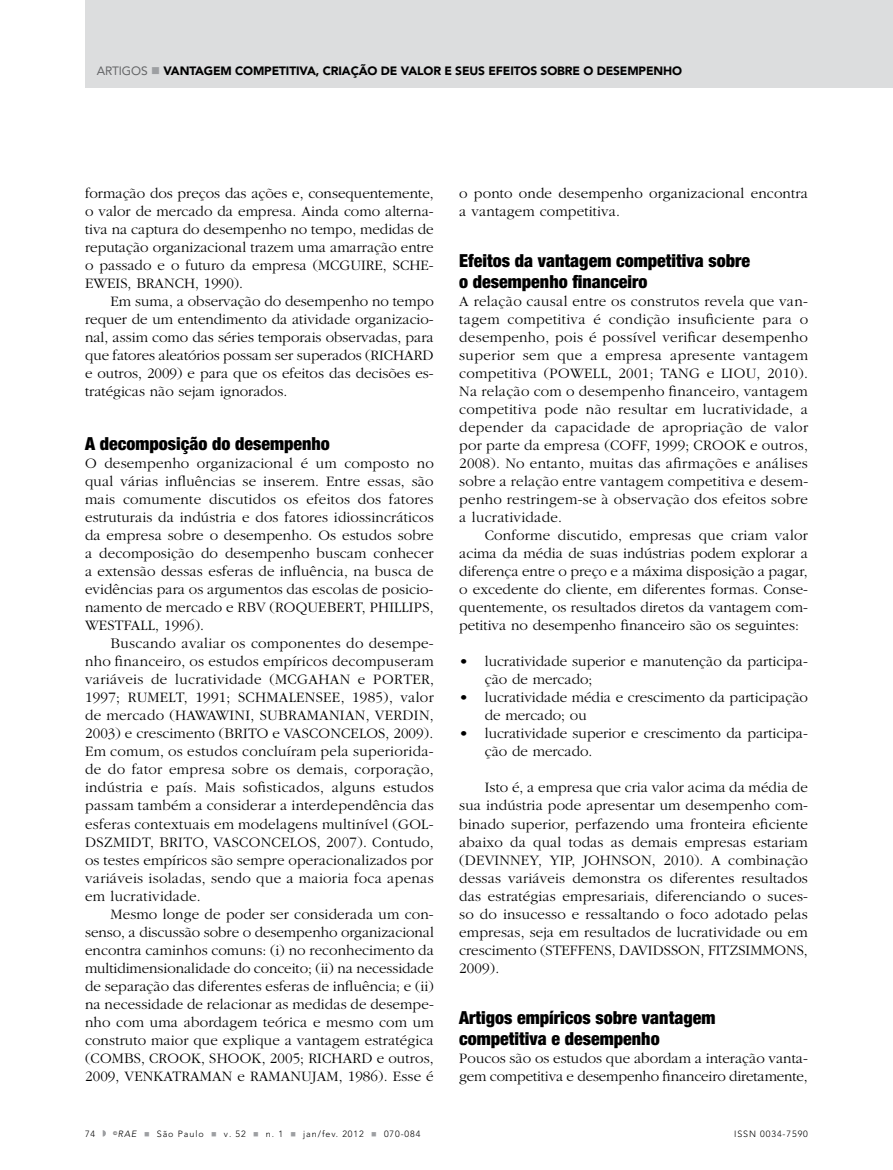
<style>
.page{position:relative;width:893px;height:1170px;background:#fff}
.page>*{position:absolute;margin:0;border:0;box-sizing:border-box;transform-origin:0 0}
.t1{font:900 condensed 18px/21px "Helvetica Neue";color:#000}
.t2{font:300 15px/18px "Garamond";color:#000;text-align:justify}
.t3{font:900 12px "Avenir LT Std";letter-spacing:-.01em;color:#000}
.t4{font:300 9px "Avenir LT Std";letter-spacing:.1em;color:#000}
.s1{font-weight:400;color:#636466}
.s2{color:#9d9fa2}
.s3{font-style:italic}
</style>
<div class="page">
<div style="left:85px;top:0;width:808px;height:87px;background:#dcddde"></div>
<svg style="left:103px;top:1130px;width:3px;height:6px"></svg>
<p class="t3" style="left:97px;top:64px;width:587px"><span class="s1">ARTIGOS</span> <span class="s2">■</span> VANTAGEM COMPETITIVA, CRIAÇÃO DE VALOR E SEUS EFEITOS SOBRE O DESEMPENHO</p>
<p class="t2" style="left:85px;top:185px;width:350px">formação dos preços das ações e, consequentemente, o valor de mercado da empresa. Ainda como alterna&shy;tiva na captura do desempenho no tempo, medidas de reputação organizacional trazem uma amarração entre o passado e o futuro da empresa (MCGUIRE, SCHE-EWEIS, BRANCH, 1990).</p>
<p class="t2" style="left:85px;top:293px;width:350px;text-indent:26px">Em suma, a observação do desempenho no tempo requer de um entendimento da atividade organizacio&shy;nal, assim como das séries temporais observadas, para que fatores aleatórios possam ser superados (RICHARD e outros, 2009) e para que os efeitos das decisões es&shy;tratégicas não sejam ignorados.</p>
<p class="t1" style="left:85px;top:433px;width:246px">A decomposição do desempenho</p>
<p class="t2" style="left:85px;top:455px;width:350px">O desempenho organizacional é um composto no qual várias influências se inserem. Entre essas, são mais comumente discutidos os efeitos dos fatores estruturais da indústria e dos fatores idiossincráticos da empresa sobre o desempenho. Os estudos sobre a decomposição do desempenho buscam conhecer a extensão dessas esferas de influência, na busca de evidências para os argumentos das escolas de posicio&shy;namento de mercado e RBV (ROQUEBERT, PHILLIPS, WESTFALL, 1996).</p>
<p class="t2" style="left:85px;top:635px;width:350px;text-indent:26px">Buscando avaliar os componentes do desempe&shy;nho financeiro, os estudos empíricos decompuseram variáveis de lucratividade (MCGAHAN e PORTER, 1997; RUMELT, 1991; SCHMALENSEE, 1985), valor de mercado (HAWAWINI, SUBRAMANIAN, VERDIN, 2003) e crescimento (BRITO e VASCONCELOS, 2009).<br>Em comum, os estudos concluíram pela superiorida&shy;de do fator empresa sobre os demais, corporação, indústria e país. Mais sofisticados, alguns estudos passam também a considerar a interdependência das esferas contextuais em modelagens multinível (GOL-DSZMIDT, BRITO, VASCONCELOS, 2007). Contudo, os testes empíricos são sempre operacionalizados por variáveis isoladas, sendo que a maioria foca apenas em lucratividade.</p>
<p class="t2" style="left:85px;top:905px;width:350px;text-indent:26px">Mesmo longe de poder ser considerada um con&shy;senso, a discussão sobre o desempenho organizacional encontra caminhos comuns: (i) no reconhecimento da multidimensionalidade do conceito; (ii) na necessidade de separação das diferentes esferas de influência; e (ii) na necessidade de relacionar as medidas de desempe&shy;nho com uma abordagem teórica e mesmo com um construto maior que explique a vantagem estratégica (COMBS, CROOK, SHOOK, 2005; RICHARD e outros, 2009, VENKATRAMAN e RAMANUJAM, 1986). Esse é</p>
<p class="t2" style="left:459px;top:185px;width:350px">o ponto onde desempenho organizacional encontra a vantagem competitiva.</p>
<p class="t1" style="left:459px;top:250px;width:292px">Efeitos da vantagem competitiva sobre o desempenho financeiro</p>
<p class="t2" style="left:459px;top:293px;width:350px">A relação causal entre os construtos revela que van&shy;tagem competitiva é condição insuficiente para o desempenho, pois é possível verificar desempenho superior sem que a empresa apresente vantagem competitiva (POWELL, 2001; TANG e LIOU, 2010).<br>Na relação com o desempenho financeiro, vantagem competitiva pode não resultar em lucratividade, a depender da capacidade de apropriação de valor por parte da empresa (COFF, 1999; CROOK e outros, 2008). No entanto, muitas das afirmações e análises sobre a relação entre vantagem competitiva e desem&shy;penho restringem-se à observação dos efeitos sobre a lucratividade.</p>
<p class="t2" style="left:459px;top:527px;width:350px;text-indent:26px">Conforme discutido, empresas que criam valor acima da média de suas indústrias podem explorar a diferença entre o preço e a máxima disposição a pagar, o excedente do cliente, em diferentes formas. Conse&shy;quentemente, os resultados diretos da vantagem com&shy;petitiva no desempenho financeiro são os seguintes:</p>
<p class="t2" style="left:485px;top:653px;width:325px;text-indent:-26px">• lucratividade superior e manutenção da participa&shy;ção de mercado;</p>
<p class="t2" style="left:485px;top:689px;width:325px;text-indent:-26px">• lucratividade média e crescimento da participação de mercado; ou</p>
<p class="t2" style="left:485px;top:725px;width:325px;text-indent:-26px">• lucratividade superior e crescimento da participa&shy;ção de mercado.</p>
<p class="t2" style="left:459px;top:779px;width:350px;text-indent:26px">Isto é, a empresa que cria valor acima da média de sua indústria pode apresentar um desempenho com&shy;binado superior, perfazendo uma fronteira eficiente abaixo da qual todas as demais empresas estariam (DEVINNEY, YIP, JOHNSON, 2010). A combinação dessas variáveis demonstra os diferentes resultados das estratégias empresariais, diferenciando o suces&shy;so do insucesso e ressaltando o foco adotado pelas empresas, seja em resultados de lucratividade ou em crescimento (STEFFENS, DAVIDSSON, FITZSIMMONS, 2009).</p>
<p class="t1" style="left:459px;top:1006px;width:258px">Artigos empíricos sobre vantagem competitiva e desempenho</p>
<p class="t2" style="left:459px;top:1049px;width:350px">Poucos são os estudos que abordam a interação vanta&shy;gem competitiva e desempenho financeiro diretamente,</p>
<p class="t4" style="left:85px;top:1128px;width:12px">74</p>
<p class="t4" style="left:113px;top:1128px;width:309px"><sup>©</sup><span class="s3">RAE</span> <span class="s2">■</span> São Paulo <span class="s2">■</span> v. 52 <span class="s2">■</span> n. 1 <span class="s2">■</span> jan/fev. 2012 <span class="s2">■</span> 070-084</p>
<p class="t4" style="left:734px;top:1128px;width:75px">ISSN 0034-7590</p>
</div>
